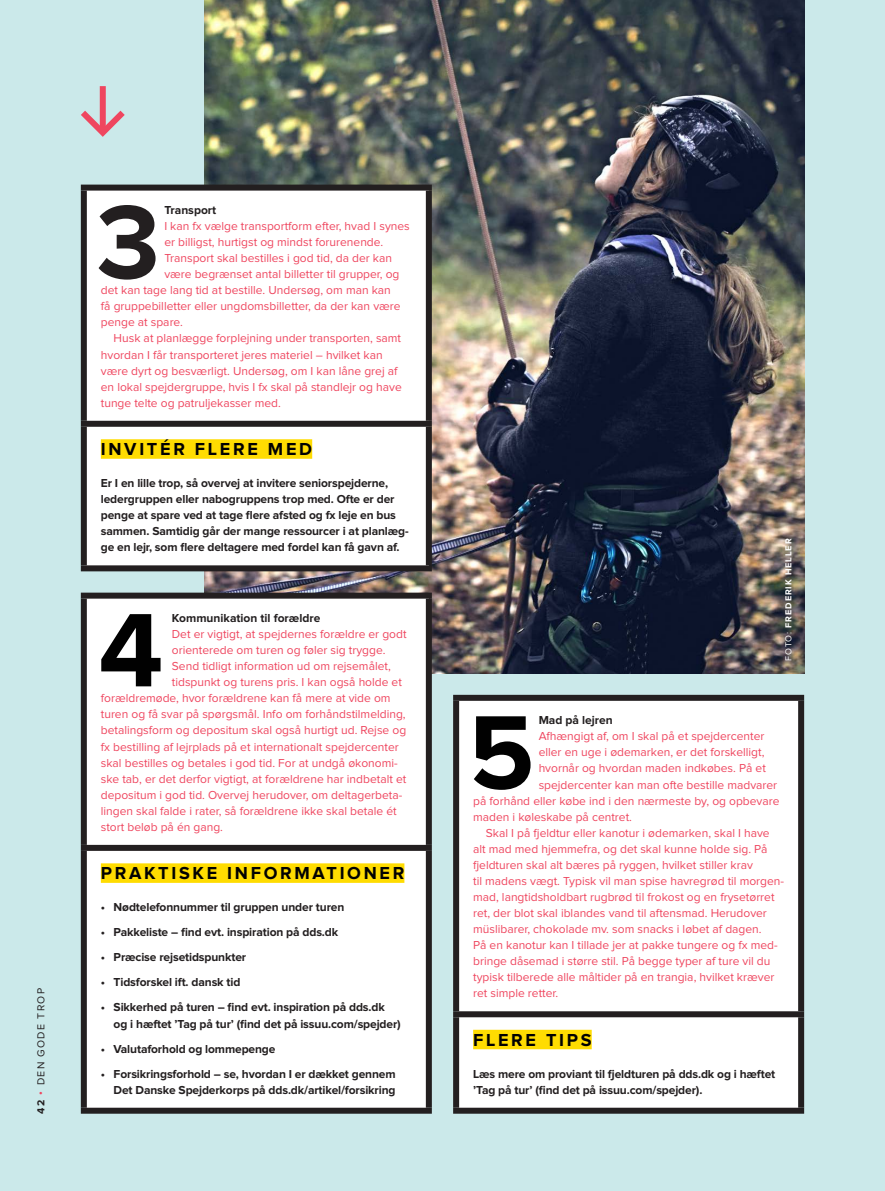
<style>
.page{position:relative;width:885px;height:1191px;background:#fff}
.page>*{position:absolute;margin:0;border:0;box-sizing:border-box;transform-origin:0 0}
.t1{font:700 108.3px "Proxima Nova";color:#010101}
.t2{font:700 108.3px "Proxima Nova";color:#231f20}
.t3{font:700 18px "Proxima Nova";letter-spacing:.15em;color:#010101}
.t4{font:12px "Proxima Nova";color:#ef465f}
.t5{font:700 12px/16px "Proxima Nova";letter-spacing:-.01em;color:#231f20}
.t6{font:10.5px "Proxima Nova";letter-spacing:.125em;color:#231f20}
.t7{font:700 9px "Proxima Nova";letter-spacing:.1em;color:#fff}
.s1{font-weight:700}
.s2{font-weight:700;color:#ef465f}
.s3{font-weight:400}
</style>
<div class="page">
<div style="left:0;top:0;width:884px;height:1191px;background:#cbe9ea"></div>
<img style="left:205px;top:0;width:599px;height:673px">
<div style="left:459px;top:701px;width:339px;height:406px;background:#fff"></div>
<div style="left:453px;top:695px;width:351px;height:6px;background:#231f20"></div>
<div style="left:453px;top:701px;width:6px;height:310px;background:#231f20"></div>
<div style="left:798px;top:701px;width:6px;height:310px;background:#231f20"></div>
<div style="left:453px;top:1011px;width:351px;height:6px;background:#231f20"></div>
<div style="left:453px;top:1017px;width:6px;height:90px;background:#231f20"></div>
<div style="left:798px;top:1017px;width:6px;height:90px;background:#231f20"></div>
<div style="left:453px;top:1107px;width:351px;height:6px;background:#231f20"></div>
<div style="left:473px;top:1029px;width:118px;height:20px;background:#ffdc01"></div>
<div style="left:87px;top:191px;width:339px;height:374px;background:#fff"></div>
<div style="left:81px;top:185px;width:351px;height:6px;background:#231f20"></div>
<div style="left:81px;top:191px;width:6px;height:230px;background:#231f20"></div>
<div style="left:426px;top:191px;width:6px;height:230px;background:#231f20"></div>
<div style="left:81px;top:421px;width:351px;height:6px;background:#231f20"></div>
<div style="left:81px;top:427px;width:6px;height:138px;background:#231f20"></div>
<div style="left:426px;top:427px;width:6px;height:138px;background:#231f20"></div>
<div style="left:81px;top:565px;width:351px;height:6px;background:#231f20"></div>
<div style="left:101px;top:439px;width:211px;height:20px;background:#ffdc01"></div>
<div style="left:87px;top:598px;width:339px;height:509px;background:#fff"></div>
<div style="left:81px;top:592px;width:351px;height:6px;background:#231f20"></div>
<div style="left:81px;top:598px;width:6px;height:247px;background:#231f20"></div>
<div style="left:426px;top:598px;width:6px;height:247px;background:#231f20"></div>
<div style="left:81px;top:845px;width:351px;height:6px;background:#231f20"></div>
<div style="left:81px;top:851px;width:6px;height:256px;background:#231f20"></div>
<div style="left:426px;top:851px;width:6px;height:256px;background:#231f20"></div>
<div style="left:81px;top:1107px;width:351px;height:6px;background:#231f20"></div>
<div style="left:101px;top:863px;width:303px;height:20px;background:#ffdc01"></div>
<svg style="left:81px;top:104px;width:44px;height:33px"></svg>
<div style="left:100px;top:86px;width:6px;height:44px;background:#ef465f"></div>
<p class="t6" style="left:36px;top:1113px;width:127px;rotate:-90deg"><span class="s1">42</span> <span class="s2">•</span> DEN GODE TROP</p>
<h1 class="t2" style="left:96px;top:193px;width:65px">3</h1>
<p class="t5" style="left:164px;top:203px;width:53px">Transport</p>
<p class="t4" style="left:164px;top:221px;width:247px">I kan fx vælge transportform efter, hvad I synes</p>
<p class="t4" style="left:164px;top:237px;width:220px">er billigst, hurtigst og mindst forurenende.</p>
<p class="t4" style="left:164px;top:253px;width:229px">Transport skal bestilles i god tid, da der kan</p>
<p class="t4" style="left:164px;top:269px;width:237px">være begrænset antal billetter til grupper, og</p>
<p class="t4" style="left:101px;top:285px;width:291px">det kan tage lang tid at bestille. Undersøg, om man kan</p>
<p class="t4" style="left:101px;top:301px;width:301px">få gruppebilletter eller ungdomsbilletter, da der kan være</p>
<p class="t4" style="left:101px;top:317px;width:84px">penge at spare.</p>
<p class="t4" style="left:114px;top:333px;width:289px">Husk at planlægge forplejning under transporten, samt</p>
<p class="t4" style="left:101px;top:349px;width:283px">hvordan I får transporteret jeres materiel – hvilket kan</p>
<p class="t4" style="left:101px;top:365px;width:298px">være dyrt og besværligt. Undersøg, om I kan låne grej af</p>
<p class="t4" style="left:101px;top:381px;width:302px">en lokal spejdergruppe, hvis I fx skal på standlejr og have</p>
<p class="t4" style="left:101px;top:397px;width:181px">tunge telte og patruljekasser med.</p>
<h2 class="t3" style="left:101px;top:441px;width:213px">INVITÉR FLERE MED</h2>
<p class="t5" style="left:101px;top:475px;width:309px">Er I en lille trop, så overvej at invitere seniorspejderne, ledergruppen eller nabogruppens trop med. Ofte er der penge at spare ved at tage flere afsted og fx leje en bus sammen. Samtidig går der mange ressourcer i at planlæg&shy;ge en lejr, som flere deltagere med fordel kan få gavn af.</p>
<h1 class="t1" style="left:99px;top:601px;width:66px">4</h1>
<p class="t5" style="left:172px;top:610px;width:150px">Kommunikation til forældre</p>
<p class="t4" style="left:172px;top:628px;width:236px">Det er vigtigt, at spejdernes forældre er godt</p>
<p class="t4" style="left:172px;top:645px;width:215px">orienterede om turen og føler sig trygge.</p>
<p class="t4" style="left:172px;top:661px;width:220px">Send tidligt information ud om rejsemålet,</p>
<p class="t4" style="left:172px;top:677px;width:231px">tidspunkt og turens pris. I kan også holde et</p>
<p class="t4" style="left:101px;top:693px;width:291px">forældremøde, hvor forældrene kan få mere at vide om</p>
<p class="t4" style="left:101px;top:709px;width:306px">turen og få svar på spørgsmål. Info om forhåndstilmelding,</p>
<p class="t4" style="left:101px;top:725px;width:307px">betalingsform og depositum skal også hurtigt ud. Rejse og</p>
<p class="t4" style="left:101px;top:741px;width:299px">fx bestilling af lejrplads på et internationalt spejdercenter</p>
<p class="t4" style="left:101px;top:757px;width:298px">skal bestilles og betales i god tid. For at undgå økonomi-</p>
<p class="t4" style="left:101px;top:773px;width:307px">ske tab, er det derfor vigtigt, at forældrene har indbetalt et</p>
<p class="t4" style="left:101px;top:789px;width:303px">depositum i god tid. Overvej herudover, om deltagerbeta-</p>
<p class="t4" style="left:101px;top:805px;width:297px">lingen skal falde i rater, så forældrene ikke skal betale ét</p>
<p class="t4" style="left:101px;top:821px;width:124px">stort beløb på én gang.</p>
<h2 class="t3" style="left:101px;top:865px;width:305px">PRAKTISKE INFORMATIONER</h2>
<p class="t5" style="left:101px;top:899px;width:245px">• Nødtelefonnummer til gruppen under turen</p>
<p class="t5" style="left:101px;top:924px;width:239px">• Pakkeliste – find evt. inspiration på dds.dk</p>
<p class="t5" style="left:101px;top:949px;width:147px">• Præcise rejsetidspunkter</p>
<p class="t5" style="left:101px;top:975px;width:141px">• Tidsforskel ift. dansk tid</p>
<p class="t5" style="left:114px;top:1000px;width:289px;text-indent:-13px">• Sikkerhed på turen – find evt. inspiration på dds.dk og i hæftet ’Tag på tur’ (find det på issuu.com/spejder)</p>
<p class="t5" style="left:101px;top:1041px;width:176px">• Valutaforhold og lommepenge</p>
<p class="t5" style="left:101px;top:1066px;width:296px;text-align:right">• Forsikringsforhold – se, hvordan I er dækket gennem<br>Det Danske Spejderkorps på dds.dk/artikel/forsikring</p>
<p class="t7" style="left:784px;top:660px;width:124px;rotate:-90deg"><span class="s3">FOTO:</span> FREDERIK HELLER</p>
<h1 class="t1" style="left:468px;top:703px;width:67px">5</h1>
<p class="t5" style="left:538px;top:713px;width:76px">Mad på lejren</p>
<p class="t4" style="left:538px;top:731px;width:227px">Afhængigt af, om I skal på et spejdercenter</p>
<p class="t4" style="left:538px;top:747px;width:227px">eller en uge i ødemarken, er det forskelligt,</p>
<p class="t4" style="left:538px;top:763px;width:229px">hvornår og hvordan maden indkøbes. På et</p>
<p class="t4" style="left:538px;top:779px;width:240px">spejdercenter kan man ofte bestille madvarer</p>
<p class="t4" style="left:473px;top:795px;width:308px">på forhånd eller købe ind i den nærmeste by, og opbevare</p>
<p class="t4" style="left:473px;top:811px;width:160px">maden i køleskabe på centret.</p>
<p class="t4" style="left:486px;top:827px;width:285px">Skal I på fjeldtur eller kanotur i ødemarken, skal I have</p>
<p class="t4" style="left:473px;top:843px;width:296px">alt mad med hjemmefra, og det skal kunne holde sig. På</p>
<p class="t4" style="left:473px;top:859px;width:281px">fjeldturen skal alt bæres på ryggen, hvilket stiller krav</p>
<p class="t4" style="left:473px;top:875px;width:312px">til madens vægt. Typisk vil man spise havregrød til morgen-</p>
<p class="t4" style="left:473px;top:891px;width:303px">mad, langtidsholdbart rugbrød til frokost og en frysetørret</p>
<p class="t4" style="left:473px;top:907px;width:295px">ret, der blot skal iblandes vand til aftensmad. Herudover</p>
<p class="t4" style="left:473px;top:923px;width:290px">müslibarer, chokolade mv. som snacks i løbet af dagen.</p>
<p class="t4" style="left:473px;top:939px;width:306px">På en kanotur kan I tillade jer at pakke tungere og fx med-</p>
<p class="t4" style="left:473px;top:955px;width:299px">bringe dåsemad i større stil. På begge typer af ture vil du</p>
<p class="t4" style="left:473px;top:971px;width:303px">typisk tilberede alle måltider på en trangia, hvilket kræver</p>
<p class="t4" style="left:473px;top:987px;width:87px">ret simple retter.</p>
<h2 class="t3" style="left:473px;top:1031px;width:120px">FLERE TIPS</h2>
<p class="t5" style="left:473px;top:1066px;width:303px">Læs mere om proviant til fjeldturen på dds.dk og i hæftet ’Tag på tur’ (find det på issuu.com/spejder).</p>
</div>
